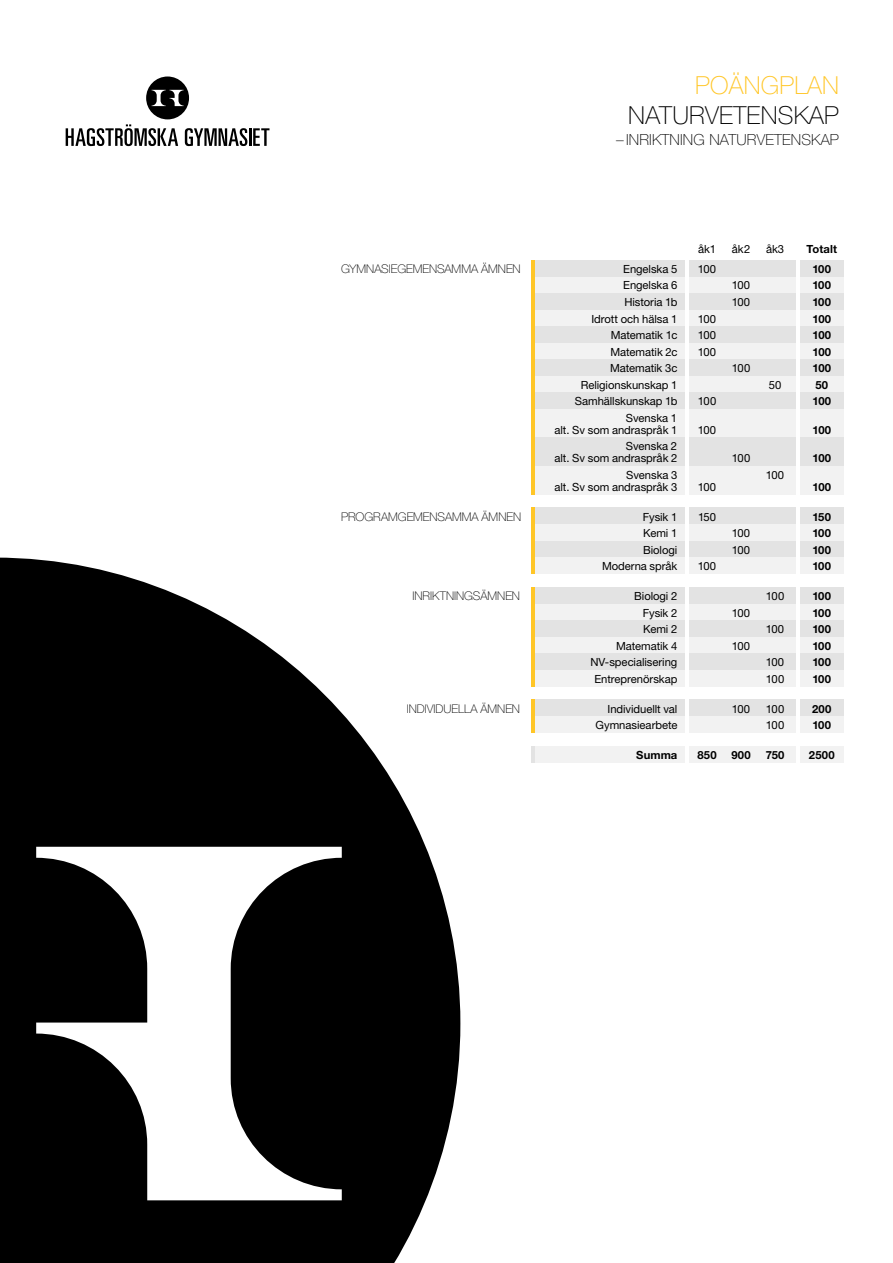
<style>
.page{position:relative;width:893px;height:1263px;background:#fff}
.page>*{position:absolute;margin:0;border:0;box-sizing:border-box;transform-origin:0 0}
.t1{font:100 24.9px "Helvetica Neue LT Std";letter-spacing:.01em;color:#000}
.t2{font:100 24.9px "Helvetica Neue LT Std";letter-spacing:.01em;color:#ffc627}
.t3{font:100 15.3px "Helvetica Neue LT Std";letter-spacing:.01em;color:#000}
.t4{font:100 12px "Helvetica Neue LT Std";letter-spacing:-.005em;color:#000}
.t5{font:11.25px/12px "Helvetica Neue LT Std";letter-spacing:-.005em;color:#000;text-align:right}
.t6{font:700 11.25px "Helvetica Neue LT Std";letter-spacing:.01em;color:#000}
</style>
<div class="page">
<div style="left:146px;top:77px;width:43px;height:42px;background:#000;border-radius:50%"></div>
<svg style="left:152px;top:90px;width:32px;height:16px"></svg>
<svg style="left:66px;top:124px;width:112px;height:22px"></svg>
<svg style="left:185px;top:128px;width:84px;height:18px"></svg>
<svg style="left:0;top:558px;width:460px;height:705px;fill:#000"></svg>
<svg style="left:36px;top:847px;width:306px;height:353px;fill:#000"></svg>
<div style="left:533px;top:260px;width:311px;height:17px;background:#e3e3e3"></div>
<div style="left:533px;top:277px;width:311px;height:16px;background:#f2f2f2"></div>
<div style="left:533px;top:294px;width:311px;height:16px;background:#e3e3e3"></div>
<div style="left:533px;top:310px;width:311px;height:16px;background:#f2f2f2"></div>
<div style="left:533px;top:327px;width:311px;height:16px;background:#e3e3e3"></div>
<div style="left:533px;top:343px;width:311px;height:16px;background:#f2f2f2"></div>
<div style="left:533px;top:360px;width:311px;height:16px;background:#e3e3e3"></div>
<div style="left:533px;top:376px;width:311px;height:16px;background:#f2f2f2"></div>
<div style="left:533px;top:393px;width:311px;height:16px;background:#e3e3e3"></div>
<div style="left:533px;top:409px;width:311px;height:16px;background:#f2f2f2"></div>
<div style="left:533px;top:421px;width:311px;height:16px;background:#f2f2f2"></div>
<div style="left:533px;top:438px;width:311px;height:16px;background:#e3e3e3"></div>
<div style="left:533px;top:450px;width:311px;height:16px;background:#e3e3e3"></div>
<div style="left:533px;top:466px;width:311px;height:16px;background:#f2f2f2"></div>
<div style="left:533px;top:478px;width:311px;height:16px;background:#f2f2f2"></div>
<div style="left:533px;top:508px;width:311px;height:17px;background:#e3e3e3"></div>
<div style="left:533px;top:525px;width:311px;height:16px;background:#f2f2f2"></div>
<div style="left:533px;top:541px;width:311px;height:16px;background:#e3e3e3"></div>
<div style="left:533px;top:558px;width:311px;height:16px;background:#f2f2f2"></div>
<div style="left:533px;top:587px;width:311px;height:17px;background:#e3e3e3"></div>
<div style="left:533px;top:604px;width:311px;height:16px;background:#f2f2f2"></div>
<div style="left:533px;top:621px;width:311px;height:16px;background:#e3e3e3"></div>
<div style="left:533px;top:637px;width:311px;height:16px;background:#f2f2f2"></div>
<div style="left:533px;top:654px;width:311px;height:16px;background:#e3e3e3"></div>
<div style="left:533px;top:670px;width:311px;height:16px;background:#f2f2f2"></div>
<div style="left:533px;top:700px;width:311px;height:17px;background:#e3e3e3"></div>
<div style="left:533px;top:717px;width:311px;height:16px;background:#f2f2f2"></div>
<div style="left:533px;top:747px;width:311px;height:16px;background:#f2f2f2"></div>
<hr style="left:531px;top:260px;width:3px;height:235px;background:#ffc627">
<hr style="left:796px;top:230px;width:4px;height:582px;background:#fff">
<hr style="left:685px;top:230px;width:4px;height:582px;background:#fff">
<hr style="left:531px;top:587px;width:3px;height:99px;background:#ffc627">
<hr style="left:531px;top:508px;width:3px;height:66px;background:#ffc627">
<hr style="left:531px;top:700px;width:3px;height:33px;background:#ffc627">
<hr style="left:531px;top:747px;width:3px;height:16px;background:#e3e3e3">
<h1 class="t2" style="left:695px;top:71px;width:145px">POÄNGPLAN</h1>
<h1 class="t1" style="left:628px;top:101px;width:212px">NATURVETENSKAP</h1>
<h2 class="t3" style="left:616px;top:131px;width:224px">– INRIKTNING NATURVETENSKAP</h2>
<p class="t5" style="left:698px;top:243px;width:19px">åk1</p>
<p class="t5" style="left:732px;top:243px;width:20px">åk2</p>
<p class="t5" style="left:766px;top:243px;width:20px">åk3</p>
<p class="t6" style="left:807px;top:242px;width:32px">Totalt</p>
<p class="t4" style="left:341px;top:262px;width:181px">GYMNASIEGEMENSAMMA ÄMNEN</p>
<p class="t5" style="left:623px;top:263px;width:56px">Engelska 5</p>
<p class="t5" style="left:698px;top:263px;width:20px">100</p>
<p class="t6" style="left:812px;top:262px;width:20px">100</p>
<p class="t5" style="left:623px;top:279px;width:56px">Engelska 6</p>
<p class="t5" style="left:732px;top:279px;width:20px">100</p>
<p class="t6" style="left:812px;top:278px;width:20px">100</p>
<p class="t5" style="left:624px;top:296px;width:54px">Historia 1b</p>
<p class="t5" style="left:732px;top:296px;width:20px">100</p>
<p class="t6" style="left:812px;top:295px;width:20px">100</p>
<p class="t5" style="left:591px;top:312px;width:88px">Idrott och hälsa 1</p>
<p class="t5" style="left:698px;top:312px;width:20px">100</p>
<p class="t6" style="left:812px;top:311px;width:20px">100</p>
<p class="t5" style="left:611px;top:329px;width:68px">Matematik 1c</p>
<p class="t5" style="left:698px;top:329px;width:20px">100</p>
<p class="t6" style="left:812px;top:328px;width:20px">100</p>
<p class="t5" style="left:611px;top:345px;width:68px">Matematik 2c</p>
<p class="t5" style="left:698px;top:345px;width:20px">100</p>
<p class="t6" style="left:812px;top:344px;width:20px">100</p>
<p class="t5" style="left:610px;top:362px;width:69px">Matematik 3c</p>
<p class="t5" style="left:732px;top:362px;width:20px">100</p>
<p class="t6" style="left:812px;top:361px;width:20px">100</p>
<p class="t5" style="left:581px;top:378px;width:98px">Religionskunskap 1</p>
<p class="t5" style="left:769px;top:378px;width:14px">50</p>
<p class="t6" style="left:815px;top:378px;width:14px">50</p>
<p class="t5" style="left:575px;top:395px;width:104px">Samhällskunskap 1b</p>
<p class="t5" style="left:698px;top:395px;width:20px">100</p>
<p class="t6" style="left:812px;top:394px;width:20px">100</p>
<p class="t5" style="left:554px;top:411px;width:124px">Svenska 1<br>alt. Sv som andraspråk 1</p>
<p class="t5" style="left:698px;top:423px;width:20px">100</p>
<p class="t6" style="left:812px;top:423px;width:20px">100</p>
<p class="t5" style="left:554px;top:440px;width:124px">Svenska 2<br>alt. Sv som andraspråk 2</p>
<p class="t5" style="left:732px;top:452px;width:20px">100</p>
<p class="t6" style="left:812px;top:451px;width:20px">100</p>
<p class="t5" style="left:626px;top:468px;width:53px">Svenska 3</p>
<p class="t5" style="left:766px;top:468px;width:20px">100</p>
<p class="t5" style="left:554px;top:480px;width:124px">alt. Sv som andraspråk 3</p>
<p class="t5" style="left:698px;top:480px;width:20px">100</p>
<p class="t6" style="left:812px;top:480px;width:20px">100</p>
<p class="t4" style="left:341px;top:509px;width:181px">PROGRAMGEMENSAMMA ÄMNEN</p>
<p class="t5" style="left:643px;top:510px;width:36px">Fysik 1</p>
<p class="t5" style="left:698px;top:510px;width:20px">150</p>
<p class="t6" style="left:812px;top:509px;width:20px">150</p>
<p class="t5" style="left:643px;top:527px;width:36px">Kemi 1</p>
<p class="t5" style="left:732px;top:527px;width:20px">100</p>
<p class="t6" style="left:812px;top:526px;width:20px">100</p>
<p class="t5" style="left:643px;top:543px;width:36px">Biologi</p>
<p class="t5" style="left:732px;top:543px;width:20px">100</p>
<p class="t6" style="left:812px;top:542px;width:20px">100</p>
<p class="t5" style="left:602px;top:560px;width:77px">Moderna språk</p>
<p class="t5" style="left:698px;top:560px;width:20px">100</p>
<p class="t6" style="left:812px;top:559px;width:20px">100</p>
<p class="t4" style="left:412px;top:589px;width:109px">INRIKTNINGSÄMNEN</p>
<p class="t5" style="left:634px;top:590px;width:45px">Biologi 2</p>
<p class="t5" style="left:766px;top:590px;width:20px">100</p>
<p class="t6" style="left:812px;top:589px;width:20px">100</p>
<p class="t5" style="left:643px;top:606px;width:36px">Fysik 2</p>
<p class="t5" style="left:732px;top:606px;width:20px">100</p>
<p class="t6" style="left:812px;top:605px;width:20px">100</p>
<p class="t5" style="left:643px;top:623px;width:36px">Kemi 2</p>
<p class="t5" style="left:766px;top:623px;width:20px">100</p>
<p class="t6" style="left:812px;top:622px;width:20px">100</p>
<p class="t5" style="left:616px;top:639px;width:63px">Matematik 4</p>
<p class="t5" style="left:732px;top:639px;width:20px">100</p>
<p class="t6" style="left:812px;top:638px;width:20px">100</p>
<p class="t5" style="left:590px;top:656px;width:89px">NV-specialisering</p>
<p class="t5" style="left:766px;top:656px;width:20px">100</p>
<p class="t6" style="left:812px;top:655px;width:20px">100</p>
<p class="t5" style="left:594px;top:672px;width:84px">Entreprenörskap</p>
<p class="t5" style="left:766px;top:672px;width:20px">100</p>
<p class="t6" style="left:812px;top:671px;width:20px">100</p>
<p class="t4" style="left:407px;top:701px;width:115px">INDIVIDUELLA ÄMNEN</p>
<p class="t5" style="left:608px;top:702px;width:71px">Individuellt val</p>
<p class="t5" style="left:732px;top:702px;width:20px">100</p>
<p class="t5" style="left:766px;top:702px;width:20px">100</p>
<p class="t6" style="left:812px;top:701px;width:21px">200</p>
<p class="t5" style="left:596px;top:719px;width:83px">Gymnasiearbete</p>
<p class="t5" style="left:766px;top:719px;width:20px">100</p>
<p class="t6" style="left:812px;top:718px;width:20px">100</p>
<p class="t6" style="left:636px;top:748px;width:43px">Summa</p>
<p class="t6" style="left:697px;top:748px;width:21px">850</p>
<p class="t6" style="left:731px;top:748px;width:21px">900</p>
<p class="t6" style="left:766px;top:748px;width:20px">750</p>
<p class="t6" style="left:809px;top:748px;width:27px">2500</p>
</div>
